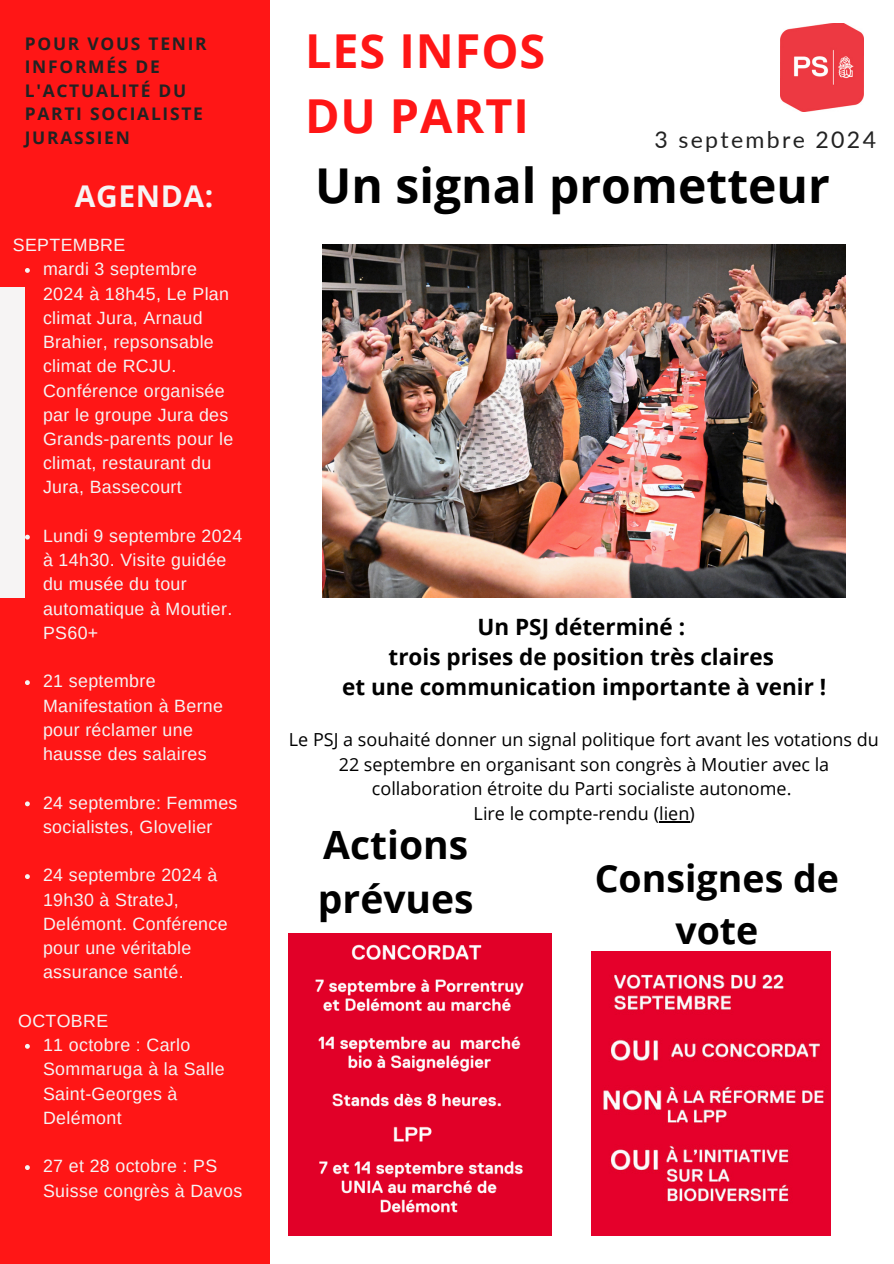
<style>
.page{position:relative;width:894px;height:1264px;background:#fff}
.page>*{position:absolute;margin:0;border:0;box-sizing:border-box;transform-origin:0 0}
.t1{font:700 48px "Open Sans";color:#000}
.t2{font:700 46.8px/65.1px "Open Sans";letter-spacing:.02em;color:#ff1616}
.t3{font:700 39px/54px "Open Sans";color:#000}
.t4{font:700 37.5px/51.8px "Open Sans";color:#000;text-align:center}
.t5{font:700 30px "Open Sans";letter-spacing:.02em;color:#f6f4f4}
.t6{font:23.1px "Lato";letter-spacing:.1em;color:#222}
.t7{font:700 22.5px/30.3px "Open Sans";color:#000;text-align:center}
.t8{font:18px/24.8px "Open Sans";color:#000;text-align:center}
.t9{font:17.7px/24.3px "Arimo";letter-spacing:.02em;color:#f6f4f4}
.t10{font:700 17.4px/23.7px "Open Sans";letter-spacing:.1em;color:#222}
</style>
<div class="page">
<img style="left:780px;top:23px;width:83px;height:89px">
<div style="left:0;top:0;width:270px;height:1263px;background:#ff1616"></div>
<div style="left:0;top:288px;width:24px;height:309px;background:#f6f4f4"></div>
<img style="left:323px;top:244px;width:522px;height:354px">
<img style="left:288px;top:933px;width:263px;height:302px">
<img style="left:591px;top:951px;width:239px;height:284px">
<svg style="left:25px;top:268px;width:5px;height:5px"></svg>
<svg style="left:25px;top:534px;width:5px;height:5px"></svg>
<svg style="left:25px;top:680px;width:5px;height:5px"></svg>
<svg style="left:25px;top:801px;width:5px;height:5px"></svg>
<svg style="left:25px;top:874px;width:5px;height:5px"></svg>
<svg style="left:25px;top:1043px;width:5px;height:5px"></svg>
<svg style="left:25px;top:1165px;width:5px;height:4px"></svg>
<hr style="left:659px;top:821px;width:30px;height:1px;background:#000">
<p class="t10" style="left:25px;top:31px;width:183px">POUR VOUS TENIR<br>INFORMÉS DE<br>L'ACTUALITÉ DU<br>PARTI SOCIALISTE<br>JURASSIEN</p>
<p class="t5" style="left:75px;top:175px;width:140px">AGENDA:</p>
<p class="t9" style="left:13px;top:233px;width:114px">SEPTEMBRE</p>
<p class="t9" style="left:43px;top:257px;width:192px">mardi 3 septembre<br>2024 à 18h45, Le Plan climat Jura, Arnaud<br>Brahier, repsonsable climat de RCJU.<br>Conférence organisée par le groupe Jura des<br>Grands-parents pour le climat, restaurant du<br>Jura, Bassecourt</p>
<p class="t9" style="left:43px;top:523px;width:201px">Lundi 9 septembre 2024 à 14h30. Visite guidée du musée du tour automatique à Moutier.<br>PS60+</p>
<p class="t9" style="left:43px;top:669px;width:181px">21 septembre<br>Manifestation à Berne pour réclamer une hausse des salaires</p>
<p class="t9" style="left:43px;top:790px;width:196px">24 septembre: Femmes socialistes, Glovelier</p>
<h1 class="t9" style="left:43px;top:863px;width:186px">24 septembre 2024 à<br>19h30 à StrateJ,<br>Delémont. Conférence pour une véritable assurance santé.</h1>
<p class="t9" style="left:18px;top:1008px;width:91px">OCTOBRE</p>
<h6 class="t9" style="left:43px;top:1032px;width:183px">11 octobre : Carlo<br>Sommaruga à la Salle<br>Saint-Georges à<br>Delémont</h6>
<h2 class="t9" style="left:43px;top:1154px;width:200px">27 et 28 octobre : PS<br>Suisse congrès à Davos</h2>
<p class="t2" style="left:305px;top:17px;width:242px">LES INFOS<br>DU PARTI</p>
<p class="t6" style="left:654px;top:126px;width:223px">3 septembre 2024</p>
<p class="t1" style="left:315px;top:152px;width:516px">Un signal prometteur</p>
<h5 class="t7" style="left:342px;top:610px;width:485px">Un PSJ déterminé :<br>trois prises de position très claires<br>et une communication importante à venir !</h5>
<p class="t8" style="left:289px;top:726px;width:591px">Le PSJ a souhaité donner un signal politique fort avant les votations du<br>22 septembre en organisant son congrès à Moutier avec la collaboration étroite du Parti socialiste autonome.</p>
<p class="t8" style="left:473px;top:800px;width:222px">Lire le compte-rendu (lien)</p>
<h3 class="t3" style="left:318px;top:817px;width:157px">Actions prévues</h3>
<h3 class="t4" style="left:594px;top:851px;width:246px">Consignes de vote</h3>
</div>
